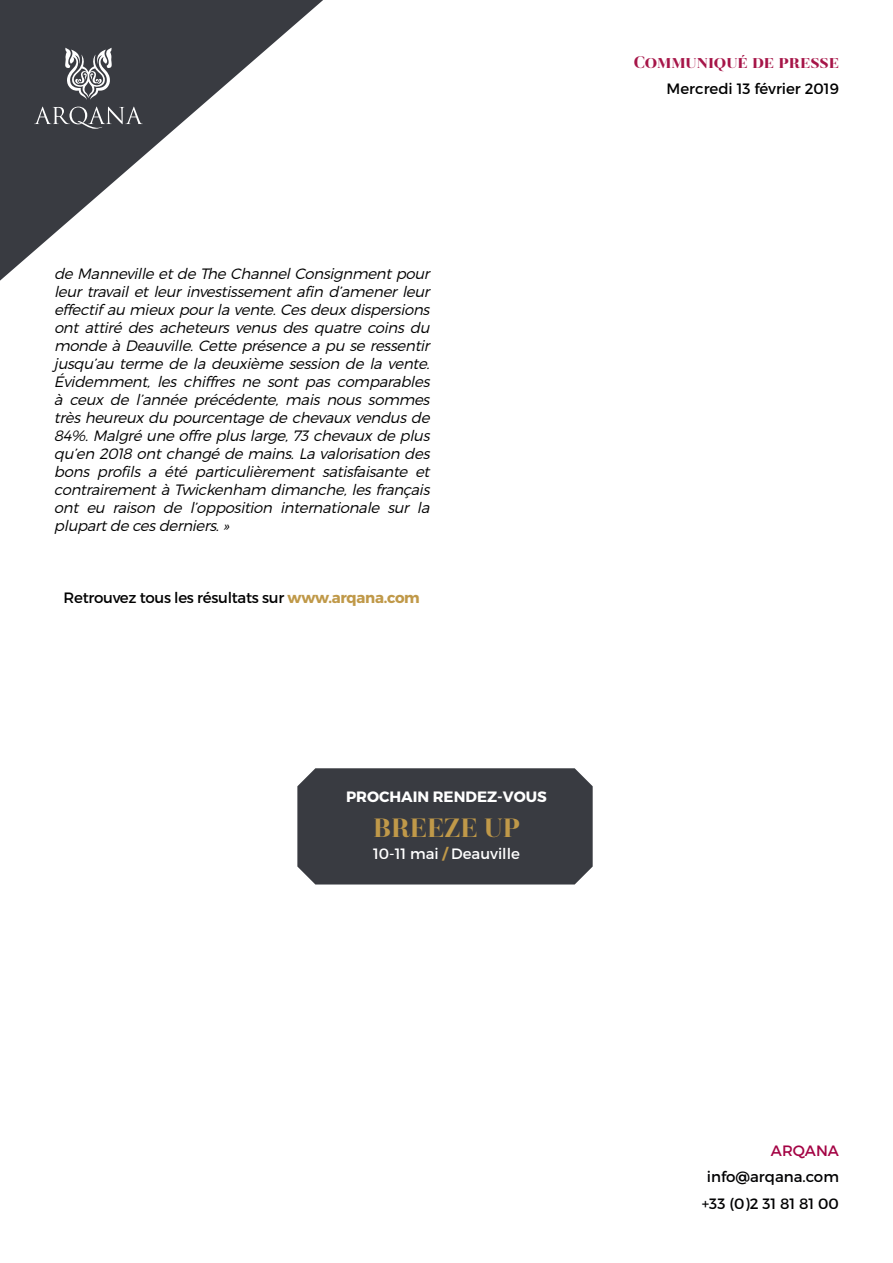
<style>
.page{position:relative;width:893px;height:1263px;background:#fff}
.page>*{position:absolute;margin:0;border:0;box-sizing:border-box;transform-origin:0 0}
.t1{font:900 28.5px "Revista";color:#c09949}
.t2{font:900 18px "Revista";color:#a61548}
.t3{font:italic 300 15px/18px "Montserrat";letter-spacing:-.02em;color:#000;text-align:justify}
.t4{font:15px "Montserrat";letter-spacing:-.02em;color:#000}
.t5{font:15px/26.5px "Montserrat";color:#020203;text-align:center}
.t6{font:15px "Montserrat";color:#000}
.t7{font:700 15px "Montserrat";color:#fff}
.t8{font:15px "Montserrat";color:#fff}
.t9{font:15px "Montserrat";color:#a40344}
.s1{font-weight:700;color:#c09949}
</style>
<div class="page">
<svg style="left:0;top:0;width:323px;height:281px"></svg>
<svg style="left:65px;top:48px;width:47px;height:52px"></svg>
<svg style="left:34px;top:107px;width:109px;height:22px;background:#5c5e62"></svg>
<div style="left:297px;top:768px;width:296px;height:116px;background:#393b41"></div>
<p class="t3" style="left:54px;top:265px;width:381px">de Manneville etde The ChannelConsignmentpour leur travail et leur investissement afin d’amener leur effectif au mieux pourla vente.Cesdeux dispersions ont attiré des acheteurs venus des quatre coins du monde à Deauville. Cette présence a pu se ressentir jusqu’au terme de la deuxième session de la vente.<br>Évidemment, les chiffres ne sont pas comparables à ceux de l’année précédente, mais nous sommes trèsheureux du pourcentage de chevaux vendusde 84%.Malgré une offre pluslarge,73 chevaux de plus qu’en 2018 ont changé de mains. La valorisation des bons profils a été particulièrement satisfaisante et contrairement à Twickenham dimanche, les français ont eu raison de l’opposition internationale sur la plupartde cesderniers.»</p>
<p class="t4" style="left:64px;top:589px;width:358px">Retrouvez tous les résultats sur <span class="s1">www.arqana.com</span></p>
<p class="t7" style="left:346px;top:788px;width:202px">PROCHAIN RENDEZ-VOUS</p>
<h1 class="t1" style="left:373px;top:811px;width:148px">BREEZE UP</h1>
<p class="t8" style="left:373px;top:844px;width:148px">10-11 mai <span class="s1">/</span> Deauville</p>
<p class="t2" style="left:634px;top:52px;width:207px">Communiqué de presse</p>
<p class="t6" style="left:667px;top:79px;width:174px">Mercredi 13 février 2019</p>
<p class="t9" style="left:771px;top:1141px;width:70px">ARQANA</p>
<p class="t5" style="left:702px;top:1164px;width:139px">info@arqana.com +33 (0)2 31 81 81 00</p>
</div>
